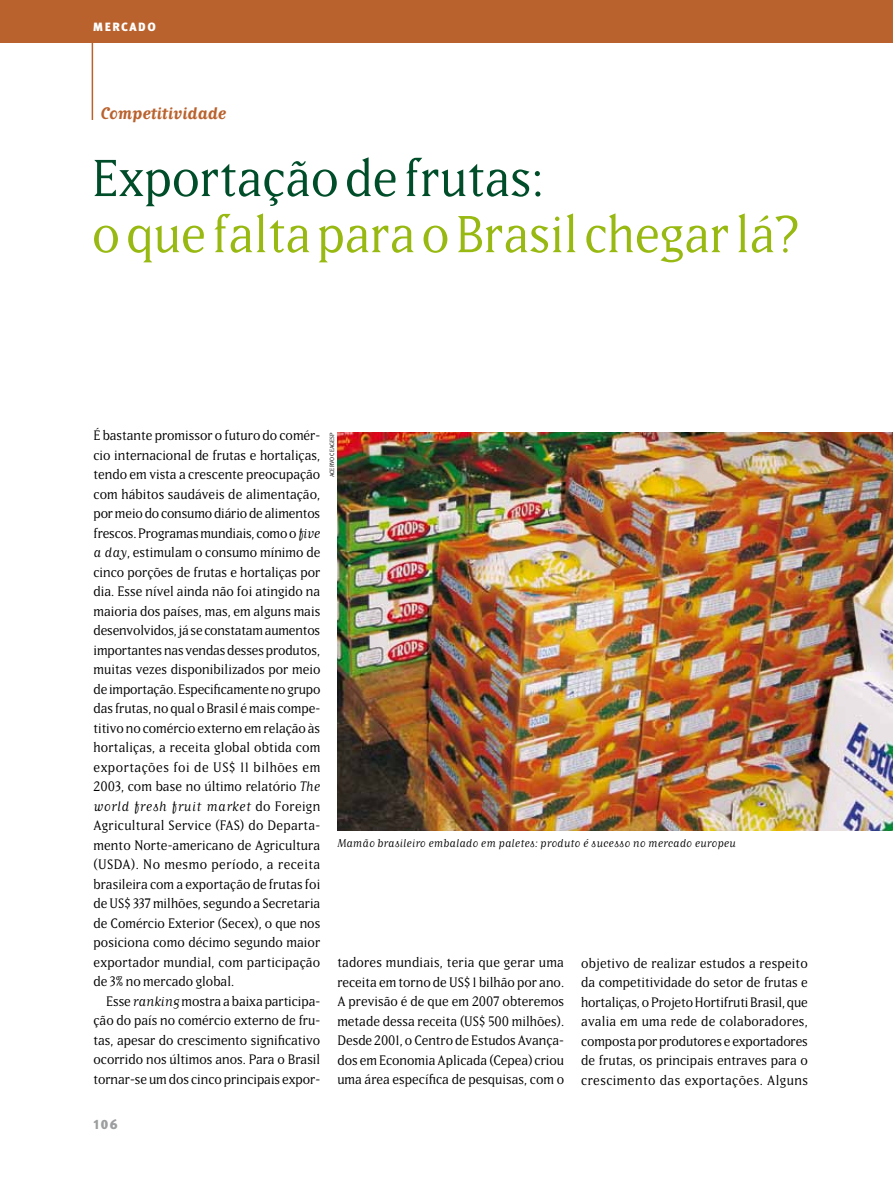
<style>
.page{position:relative;width:893px;height:1191px;background:#fff}
.page>*{position:absolute;margin:0;border:0;box-sizing:border-box;transform-origin:0 0}
.t1{font:51px "Matrix Book Lining";color:#97b911}
.t2{font:51px "Matrix Book Lining";color:#004d29}
.t3{font:italic 700 16.5px "Matrix Book Lining";color:#ba622e}
.t4{font:13.5px/19.5px "Matrix Book Lining";color:#000;text-align:justify}
.t5{font:13.5px "Meta Black Caps Expert";color:#9c9e9f}
.t6{font:12px "Meta Black Caps";letter-spacing:.125em;color:#fff}
.t7{font:italic 11.25px "Matrix Book Lining";color:#000}
.t8{font:6px "Matrix Book Lining";color:#000}
.s1{font-style:italic}
</style>
<div class="page">
<div style="left:0;top:0;width:893px;height:43px;background:#ba622e"></div>
<hr style="left:92px;top:21px;width:1px;height:99px;background:#ba622e">
<img style="left:337px;top:432px;width:556px;height:398px">
<p class="t6" style="left:93px;top:19px;width:65px">MERCADO</p>
<p class="t3" style="left:100px;top:104px;width:127px">Competitividade</p>
<h1 class="t2" style="left:92px;top:149px;width:453px">Exportação de frutas:</h1>
<h1 class="t1" style="left:92px;top:205px;width:709px">o que falta para o Brasil chegar lá?</h1>
<p class="t4" style="left:94px;top:426px;width:228px">É bastante promissor o futuro do comér&shy;cio internacional de frutas e hortaliças, tendo em vista a crescente preocupação com hábitos saudáveis de alimentação, por meio do consumo diário de alimentos frescos. Programas mundiais, como o <span class="s1">five a day</span>, estimulam o consumo mínimo de cinco porções de frutas e hortaliças por dia. Esse nível ainda não foi atingido na maioria dos países, mas, em alguns mais desenvolvidos, já se constatam aumentos importantes nas vendas desses produtos, muitas vezes disponibilizados por meio de importação. Especificamente no grupo das frutas, no qual o Brasil é mais compe&shy;titivo no comércio externo em relação às hortaliças, a receita global obtida com exportações foi de US$ 11 bilhões em 2003, com base no último relatório <span class="s1">The world fresh fruit market</span> do Foreign Agricultural Service (FAS) do Departa&shy;mento Norte-americano de Agricultura (USDA). No mesmo período, a receita brasileira com a exportação de frutas foi de US$ 337 milhões, segundo a Secretaria de Comércio Exterior (Secex), o que nos posiciona como décimo segundo maior exportador mundial, com participação de 3% no mercado global.</p>
<p class="t4" style="left:94px;top:991px;width:228px;text-indent:13px">Esse <span class="s1">ranking</span> mostra a baixa participa&shy;ção do país no comércio externo de fru&shy;tas, apesar do crescimento significativo ocorrido nos últimos anos. Para o Brasil tornar-se um dos cinco principais expor-</p>
<p class="t8" style="left:329px;top:477px;width:46px;rotate:-90deg">acervo ceagesp</p>
<p class="t7" style="left:337px;top:836px;width:400px">Mamão brasileiro embalado em paletes: produto é sucesso no mercado europeu</p>
<p class="t4" style="left:337px;top:952px;width:228px">tadores mundiais, teria que gerar uma receita em torno de US$ 1 bilhão por ano.<br>A previsão é de que em 2007 obteremos metade dessa receita (US$ 500 milhões).<br>Desde 2001, o Centro de Estudos Avança&shy;dos em Economia Aplicada (Cepea) criou uma área específica de pesquisas, com o</p>
<p class="t4" style="left:581px;top:953px;width:228px">objetivo de realizar estudos a respeito da competitividade do setor de frutas e hortaliças, o Projeto Hortifruti Brasil, que avalia em uma rede de colaboradores, composta por produtores e exportadores de frutas, os principais entraves para o crescimento das exportações. Alguns</p>
<p class="t5" style="left:94px;top:1116px;width:26px">106</p>
</div>
